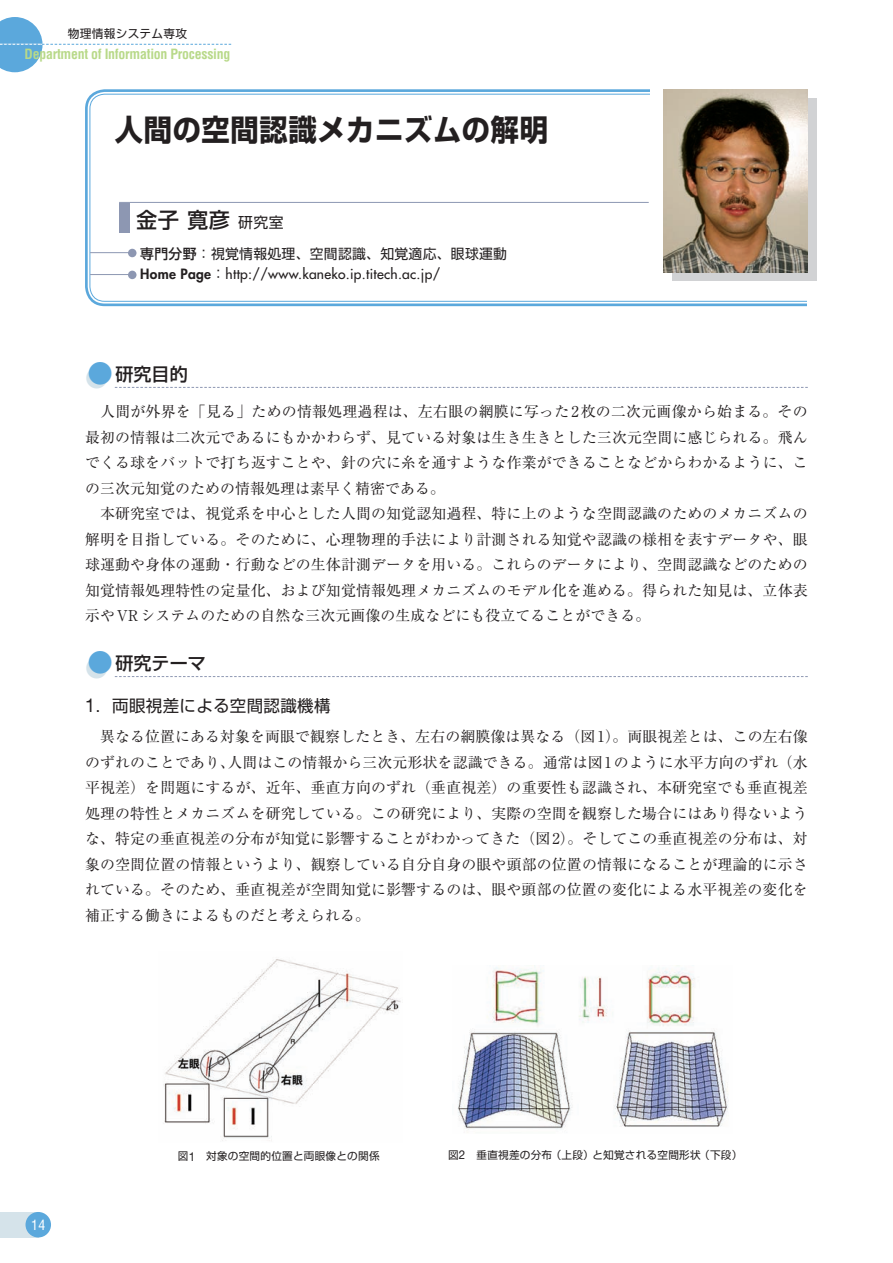
<style>
.page{position:relative;width:893px;height:1263px;background:#fff}
.page>*{position:absolute;margin:0;border:0;box-sizing:border-box;transform-origin:0 0}
.t1{font:700 29.7px "Shin Go Pr 6";letter-spacing:.025em;color:#231f20;scale:.95 1}
.t2{font:500 21.3px "Shin Go Pr 6";color:#231f20}
.t3{font:500 18px "Shin Go Pr 6";color:#231f20}
.t4{font:16.5px "Shin Go Pr 6";letter-spacing:.02em;color:#231f20}
.t5{font:14.85px/25.5px "Ryumin Pr 6";letter-spacing:.01em;color:#231f20}
.t6{font:500 13.8px "Futura Std";letter-spacing:.02em;color:#231f20}
.t7{font:700 condensed 13.8px "Helvetica LT Std";letter-spacing:-.02em;color:#b8d989}
.t8{font:13.8px "Shin Go Pr 6";letter-spacing:.02em;color:#231f20}
.t9{font:condensed 13.8px "Helvetica LT Std";color:#fff}
.t10{font:11.7px "Shin Go Pr 6";letter-spacing:.025em;color:#231f20}
.t11{font:10.65px "Shin Go Pr 6";letter-spacing:.02em;color:#231f20}
.s1{font-weight:400;font-size:14.85px}
.s2{font-weight:500}
.s3{font-weight:800}
.s4{font-family:"Shin Go Pr 6";font-weight:400}
.s5{font-size:23.4px;color:#d5e3ea}
.s6{font-size:25.5px;color:#5ba8dc}
.s7{font-family:"Helvetica Neue LT Std";font-size:18.9px}
.s8{font-family:"Helvetica Neue LT Std";font-size:12.15px}
</style>
<div class="page">
<div style="left:0;top:1212px;width:38px;height:25px;background:#d5e3ea"></div>
<div style="left:26px;top:1212px;width:25px;height:25px;background:#5ba8dc;border-radius:50%"></div>
<div style="left:85px;top:89px;width:778px;height:217px;border:3px solid #5ba8dc;border-radius:18px"></div>
<svg style="left:0;top:17px;width:231px;height:55px"></svg>
<div style="left:808px;top:74px;width:85px;height:243px;background:#fff"></div>
<div style="left:651px;top:73px;width:120px;height:49px;background:#fff"></div>
<div style="left:672px;top:98px;width:144px;height:183px;background:#d1d2d4"></div>
<img style="left:663px;top:89px;width:145px;height:183px">
<svg style="left:115px;top:387px;width:693px;height:1px"></svg>
<svg style="left:115px;top:676px;width:693px;height:1px"></svg>
<hr style="left:119px;top:202px;width:530px;height:1px;background:#8d97b2">
<div style="left:119px;top:203px;width:11px;height:29px;background:#8d97b2"></div>
<div style="left:128px;top:249px;width:9px;height:8px;background:#8d97b2;border-radius:50%"></div>
<hr style="left:90px;top:252px;width:42px;height:1px;background:#8d97b2">
<div style="left:128px;top:271px;width:9px;height:8px;background:#8d97b2;border-radius:50%"></div>
<hr style="left:90px;top:274px;width:42px;height:1px;background:#8d97b2">
<img style="left:163px;top:959px;width:238px;height:182px">
<img style="left:457px;top:967px;width:272px;height:162px">
<p class="t10" style="left:68px;top:24px;width:121px">物理情報システム専攻</p>
<p class="t7" style="left:25px;top:45px;width:207px">Department of Information Processing</p>
<h1 class="t1" style="left:115px;top:106px;width:458px">人間の空間認識メカニズムの解明</h1>
<h2 class="t2" style="left:136px;top:202px;width:149px">金子 寛彦 <span class="s1">研究室</span></h2>
<p class="t8" style="left:140px;top:242px;width:368px"><span class="s2">専門分野</span>：視覚情報処理、空間認識、知覚適応、眼球運動</p>
<p class="t6" style="left:140px;top:266px;width:301px"><span class="s3">Home Page</span><span class="s4">：</span>http://www.kaneko.ip.titech.ac.jp/</p>
<p class="t3" style="left:85px;top:359px;width:104px"><span class="s5">●</span><span class="s6">●</span>研究目的</p>
<p class="t5" style="left:85px;top:398px;width:724px">　人間が外界を「見る」ための情報処理過程は、左右眼の網膜に写った2枚の二次元画像から始まる。その最初の情報は二次元であるにもかかわらず、見ている対象は生き生きとした三次元空間に感じられる。飛んでくる球をバットで打ち返すことや、針の穴に糸を通すような作業ができることなどからわかるように、この三次元知覚のための情報処理は素早く精密である。<br>　本研究室では、視覚系を中心とした人間の知覚認知過程、特に上のような空間認識のためのメカニズムの解明を目指している。そのために、心理物理的手法により計測される知覚や認識の様相を表すデータや、眼球運動や身体の運動・行動などの生体計測データを用いる。これらのデータにより、空間認識などのための知覚情報処理特性の定量化、および知覚情報処理メカニズムのモデル化を進める。得られた知見は、立体表示やVRシステムのための自然な三次元画像の生成などにも役立てることができる。</p>
<p class="t3" style="left:85px;top:649px;width:122px"><span class="s5">●</span><span class="s6">●</span>研究テーマ</p>
<p class="t4" style="left:85px;top:692px;width:247px"><span class="s7">1</span>．両眼視差による空間認識機構</p>
<p class="t5" style="left:85px;top:723px;width:724px;text-align:justify">　異なる位置にある対象を両眼で観察したとき、左右の網膜像は異なる（図1）。両眼視差とは、この左右像のずれのことであり、人間はこの情報から三次元形状を認識できる。通常は図1のように水平方向のずれ（水平視差）を問題にするが、近年、垂直方向のずれ（垂直視差）の重要性も認識され、本研究室でも垂直視差処理の特性とメカニズムを研究している。この研究により、実際の空間を観察した場合にはあり得ないような、特定の垂直視差の分布が知覚に影響することがわかってきた（図2）。そしてこの垂直視差の分布は、対象の空間位置の情報というより、観察している自分自身の眼や頭部の位置の情報になることが理論的に示されている。そのため、垂直視差が空間知覚に影響するのは、眼や頭部の位置の変化による水平視差の変化を補正する働きによるものだと考えられる。</p>
<p class="t9" style="left:31px;top:1217px;width:16px">14</p>
<p class="t11" style="left:178px;top:1147px;width:203px">図<span class="s8">1</span>　対象の空間的位置と両眼像との関係</p>
<p class="t11" style="left:448px;top:1146px;width:296px">図<span class="s8">2</span>　垂直視差の分布（上段）と知覚される空間形状（下段）</p>
</div>
